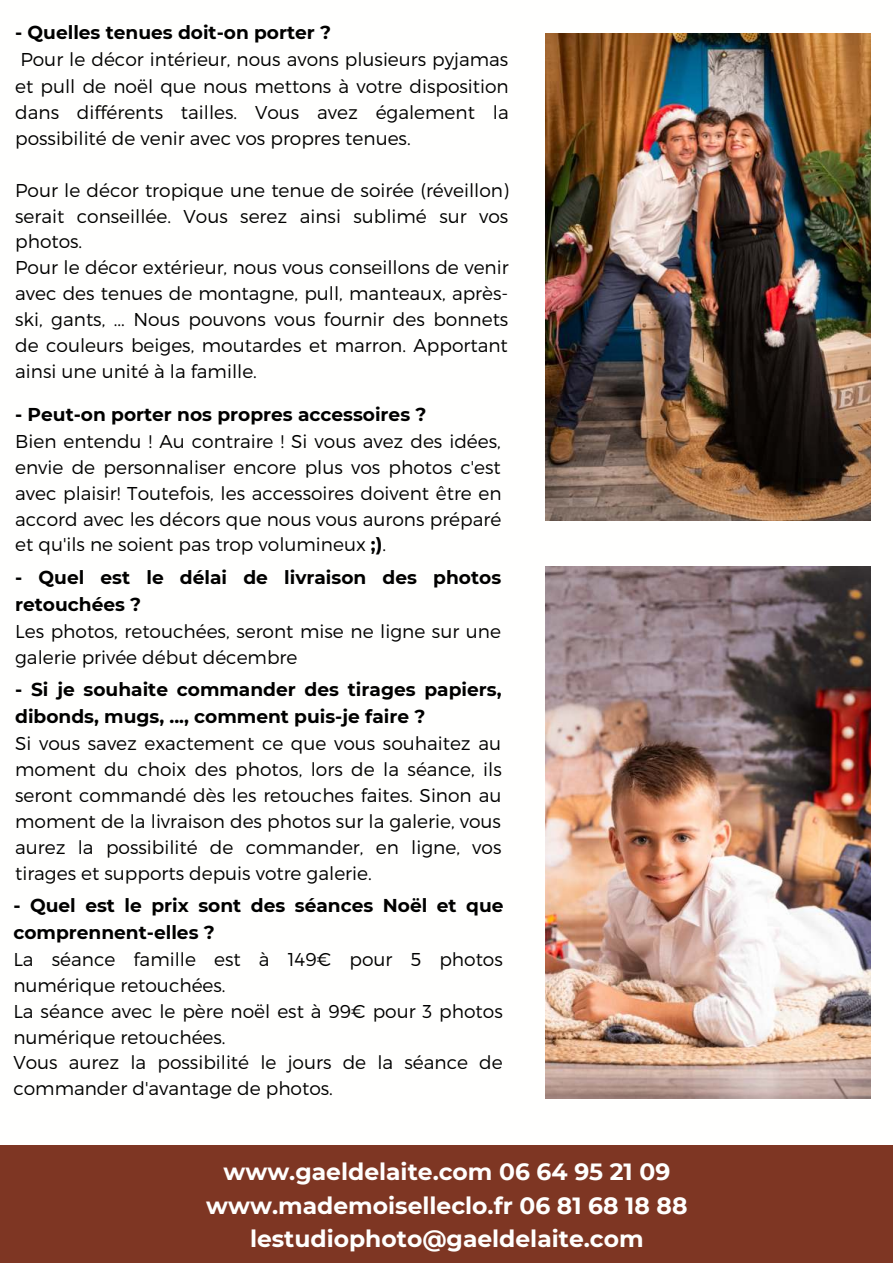
<style>
.page{position:relative;width:893px;height:1264px;background:#fff}
.page>*{position:absolute;margin:0;border:0;box-sizing:border-box;transform-origin:0 0}
.t1{font:700 23.4px/33.8px "Montserrat";color:#fffffe;text-align:center}
.t2{font:300 18.6px/25.8px "Montserrat";color:#000}
.t3{font:700 18.6px/27px "Montserrat";color:#000}
.s1{font-weight:700}
</style>
<div class="page">
<div style="left:0;top:1145px;width:892px;height:117px;background:#7e3623"></div>
<img style="left:545px;top:33px;width:325px;height:487px">
<img style="left:545px;top:566px;width:325px;height:532px">
<p class="t3" style="left:15px;top:18px;width:317px">- Quelles tenues doit-on porter ?</p>
<p class="t2" style="left:15px;top:46px;width:495px;line-height:26.2px;text-align:justify">Pour le décor intérieur, nous avons plusieurs pyjamas et pull de noël que nous mettons à votre disposition dans différents tailles. Vous avez également la possibilité de venir avec vos propres tenues.</p>
<p class="t2" style="left:15px;top:177px;width:495px">Pour le décor tropique une tenue de soirée (réveillon) serait conseillée. Vous serez ainsi sublimé sur vos photos.<br>Pour le décor extérieur, nous vous conseillons de venir avec des tenues de montagne, pull, manteaux, après&shy;ski, gants, ... Nous pouvons vous fournir des bonnets de couleurs beiges, moutardes et marron. Apportant ainsi une unité à la famille.</p>
<p class="t3" style="left:15px;top:400px;width:413px">- Peut-on porter nos propres accessoires ?</p>
<p class="t2" style="left:15px;top:428px;width:488px;text-align:justify">Bien entendu ! Au contraire ! Si vous avez des idées, envie de personnaliser encore plus vos photos c'est avec plaisir! Toutefois, les accessoires doivent être en accord avec les décors que nous vous aurons préparé et qu'ils ne soient pas trop volumineux <span class="s1">;)</span>.</p>
<p class="t3" style="left:15px;top:563px;width:487px">- Quel est le délai de livraison des photos retouchées ?</p>
<p class="t2" style="left:15px;top:618px;width:487px">Les photos, retouchées, seront mise ne ligne sur une galerie privée début décembre</p>
<p class="t3" style="left:15px;top:675px;width:488px">- Si je souhaite commander des tirages papiers, dibonds, mugs, ..., comment puis-je faire ?</p>
<p class="t2" style="left:15px;top:730px;width:488px;text-align:justify">Si vous savez exactement ce que vous souhaitez au moment du choix des photos, lors de la séance, ils seront commandé dès les retouches faites. Sinon au moment de la livraison des photos sur la galerie, vous aurez la possibilité de commander, en ligne, vos tirages et supports depuis votre galerie.</p>
<p class="t3" style="left:13px;top:891px;width:491px">- Quel est le prix sont des séances Noël et que comprennent-elles ?</p>
<p class="t2" style="left:13px;top:946px;width:491px">La séance famille est à 149€ pour 5 photos numérique retouchées.<br>La séance avec le père noël est à 99€ pour 3 photos numérique retouchées.<br>Vous aurez la possibilité le jours de la séance de commander d'avantage de photos.</p>
<p class="t1" style="left:206px;top:1153px;width:482px">www.gaeldelaite.com 06 64 95 21 09 www.mademoiselleclo.fr 06 81 68 18 88 lestudiophoto@gaeldelaite.com</p>
</div>
